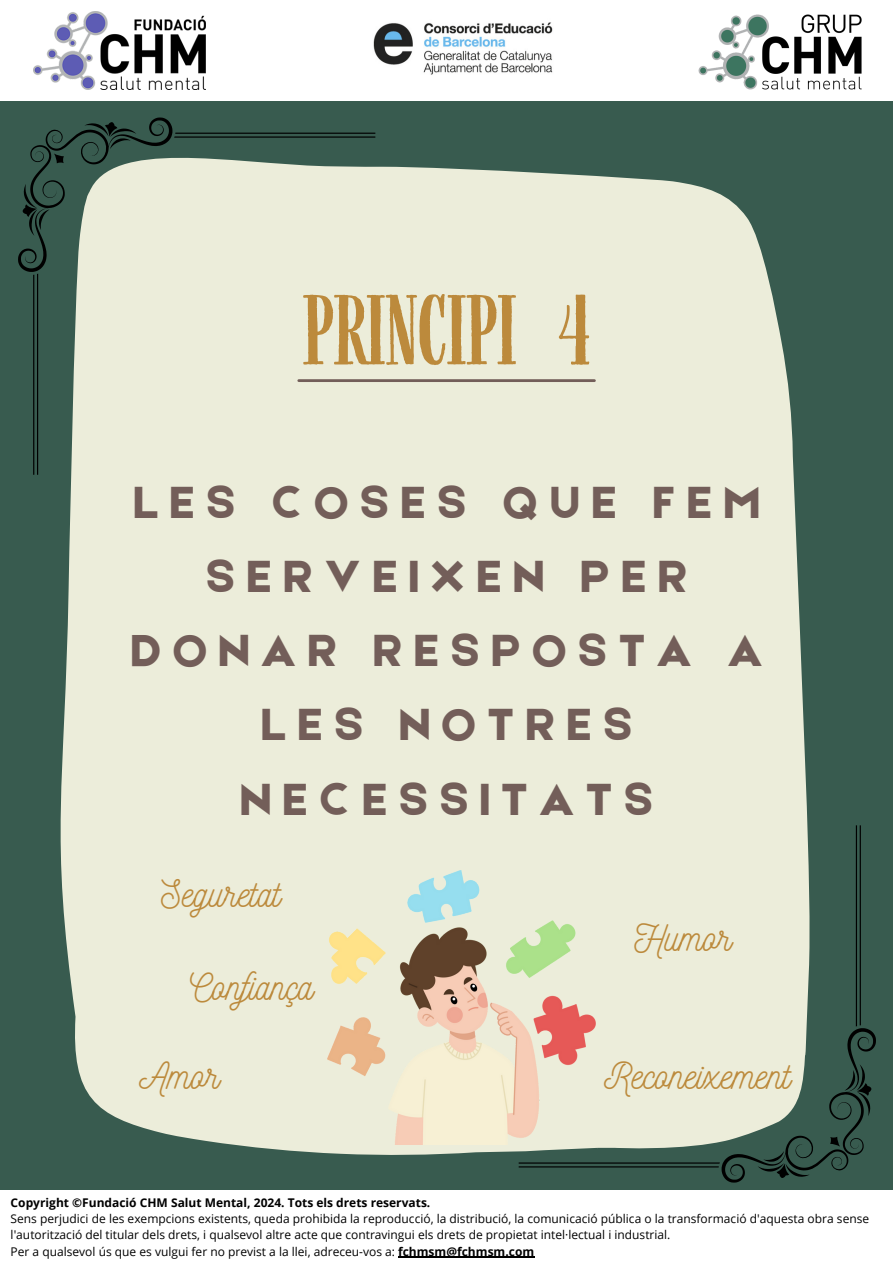
<style>
.page{position:relative;width:893px;height:1263px;background:#385b4f}
.page>*{position:absolute;margin:0;border:0;box-sizing:border-box;transform-origin:0 0}
.t1{font:81.75px "Farmhand";letter-spacing:-.01em;color:#bc8a3c}
.t2{font:48px/74.2px "Etna";letter-spacing:.25em;color:#735e59;text-align:center}
.t3{font:37.5px "Nickainley";color:#bc8a3c}
.t4{font:12px/16.4px "Open Sans";color:#000}
.t5{font:700 12px "Open Sans";color:#000}
.s1{font-weight:700}
</style>
<div class="page">
<div style="left:60px;top:166px;width:748px;height:989px;background:#ecedda"></div>
<hr style="left:299px;top:379px;width:295px;height:3px;background:#735e59">
<div style="left:0;top:0;width:893px;height:101px;background:#fff"></div>
<img style="left:34px;top:11px;width:171px;height:78px">
<img style="left:698px;top:14px;width:164px;height:75px">
<img style="left:373px;top:22px;width:180px;height:53px">
<div style="left:0;top:1190px;width:893px;height:73px;background:#fff"></div>
<svg style="left:18px;top:118px;width:357px;height:357px"></svg>
<svg style="left:518px;top:825px;width:358px;height:357px"></svg>
<img style="left:328px;top:870px;width:267px;height:275px">
<hr style="left:398px;top:1257px;width:136px;height:1px;background:#000">
<p class="t1" style="left:302px;top:280px;width:290px">PRINCIPI 4</p>
<p class="t2" style="left:131px;top:462px;width:633px">LES COSES QUE FEM<br>SERVEIXEN PER<br>DONAR RESPOSTA A<br>LES NOTRES<br>NECESSITATS</p>
<h3 class="t3" style="left:161px;top:870px;width:121px">Seguretat</h3>
<h3 class="t3" style="left:190px;top:962px;width:125px">Confiança</h3>
<h3 class="t3" style="left:634px;top:913px;width:99px">Humor</h3>
<h3 class="t3" style="left:139px;top:1051px;width:82px">Amor</h3>
<h3 class="t3" style="left:604px;top:1051px;width:188px">Reconeixement</h3>
<h1 class="t5" style="left:11px;top:1194px;width:421px">Copyright ©Fundació CHM Salut Mental, 2024. Tots els drets reservats.</h1>
<h2 class="t4" style="left:11px;top:1210px;width:860px">Sens perjudici de les exempcions existents, queda prohibida la reproducció, la distribució, la comunicació pública o la transformació d'aquesta obra sense l'autorització del titular dels drets, i qualsevol altre acte que contravingui els drets de propietat intel·lectual i industrial.</h2>
<p class="t4" style="left:11px;top:1243px;width:525px">Per a qualsevol ús que es vulgui fer no previst a la llei, adreceu-vos a: <span class="s1">fchmsm@fchmsm.com</span></p>
</div>
